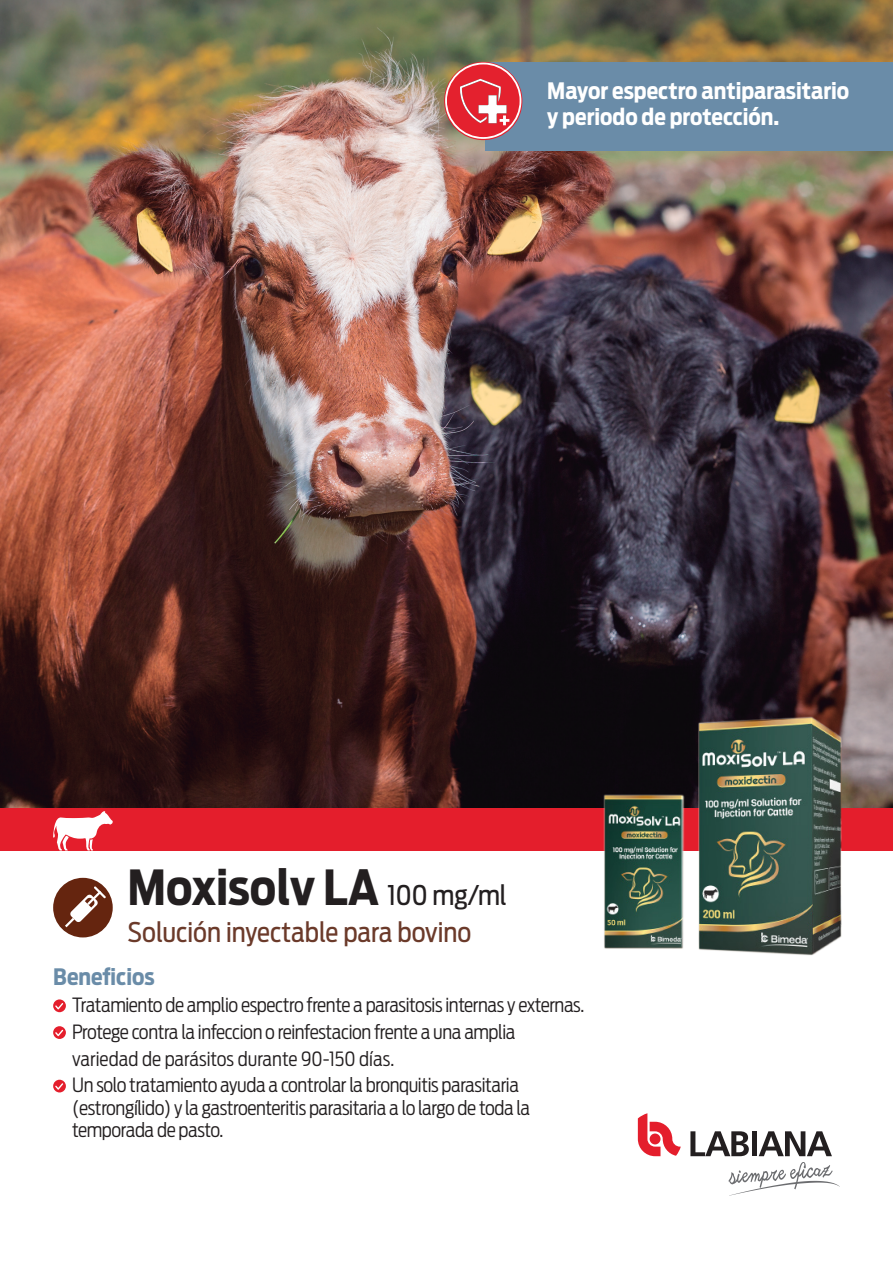
<style>
.page{position:relative;width:893px;height:1263px;background:#fff}
.page>*{position:absolute;margin:0;border:0;box-sizing:border-box;transform-origin:0 0}
.t1{font:700 48px "Antenna Cond";color:#231f20}
.t2{font:27px "Antenna Cond";color:#6b3a2a}
.portada_titular{font:700 22.5px "Antenna Cond";color:#fff}
.portada_titular-2{font:700 22.5px "Antenna Cond";color:#6a8ca8}
.portada_texto{font:300 19.5px/22.5px "Antenna Cond";letter-spacing:-.02em;color:#231f20}
.portada_texto-2{font:300 19.5px "Antenna Cond";color:#231f20}
.s1{font-weight:400;font-size:27px}
</style>
<div class="page">
<div style="left:0;top:808px;width:893px;height:42px;background:#e41e2c"></div>
<svg style="left:53px;top:811px;width:60px;height:39px"></svg>
<svg style="left:53px;top:999px;width:13px;height:13px"></svg>
<svg style="left:53px;top:1026px;width:13px;height:13px"></svg>
<svg style="left:53px;top:1080px;width:13px;height:12px"></svg>
<svg style="left:690px;top:1131px;width:59px;height:25px"></svg>
<div style="left:752px;top:1131px;width:5px;height:25px;background:#231f20"></div>
<svg style="left:759px;top:1131px;width:73px;height:25px"></svg>
<svg style="left:638px;top:1113px;width:43px;height:43px"></svg>
<svg style="left:728px;top:1162px;width:112px;height:34px"></svg>
<div style="left:53px;top:878px;width:60px;height:59px;background:#65250f;border-radius:50%"></div>
<svg style="left:65px;top:886px;width:41px;height:41px"></svg>
<img style="left:0;top:0;width:893px;height:808px">
<div style="left:486px;top:62px;width:407px;height:88px;background:#6a8ca8"></div>
<svg style="left:445px;top:63px;width:76px;height:76px;background:#d45c63"></svg>
<img style="left:570px;top:690px;width:282px;height:266px">
<p class="portada_titular" style="left:547px;top:78px;width:304px">Mayor espectro antiparasitario</p>
<p class="portada_titular" style="left:547px;top:103px;width:234px">y periodo de protección.</p>
<p class="t1" style="left:128px;top:859px;width:381px">Moxisolv LA <span class="s1">100 mg/ml</span></p>
<p class="t2" style="left:128px;top:916px;width:345px">Solución inyectable para bovino</p>
<p class="portada_titular-2" style="left:53px;top:964px;width:103px">Beneficios</p>
<p class="portada_texto" style="left:72px;top:994px;width:514px">Tratamiento de amplio espectro frente a parasitosis internas y externas.</p>
<p class="portada_texto" style="left:72px;top:1021px;width:445px">Protege contra la infeccion o reinfestacion frente a una amplia</p>
<p class="portada_texto-2" style="left:72px;top:1047px;width:324px">variedad de parásitos durante 90-150 días.</p>
<p class="portada_texto" style="left:72px;top:1074px;width:459px">Un solo tratamiento ayuda a controlar la bronquitis parasitaria (estrongílido) y la gastroenteritis parasitaria a lo largo de toda la temporada de pasto.</p>
</div>
